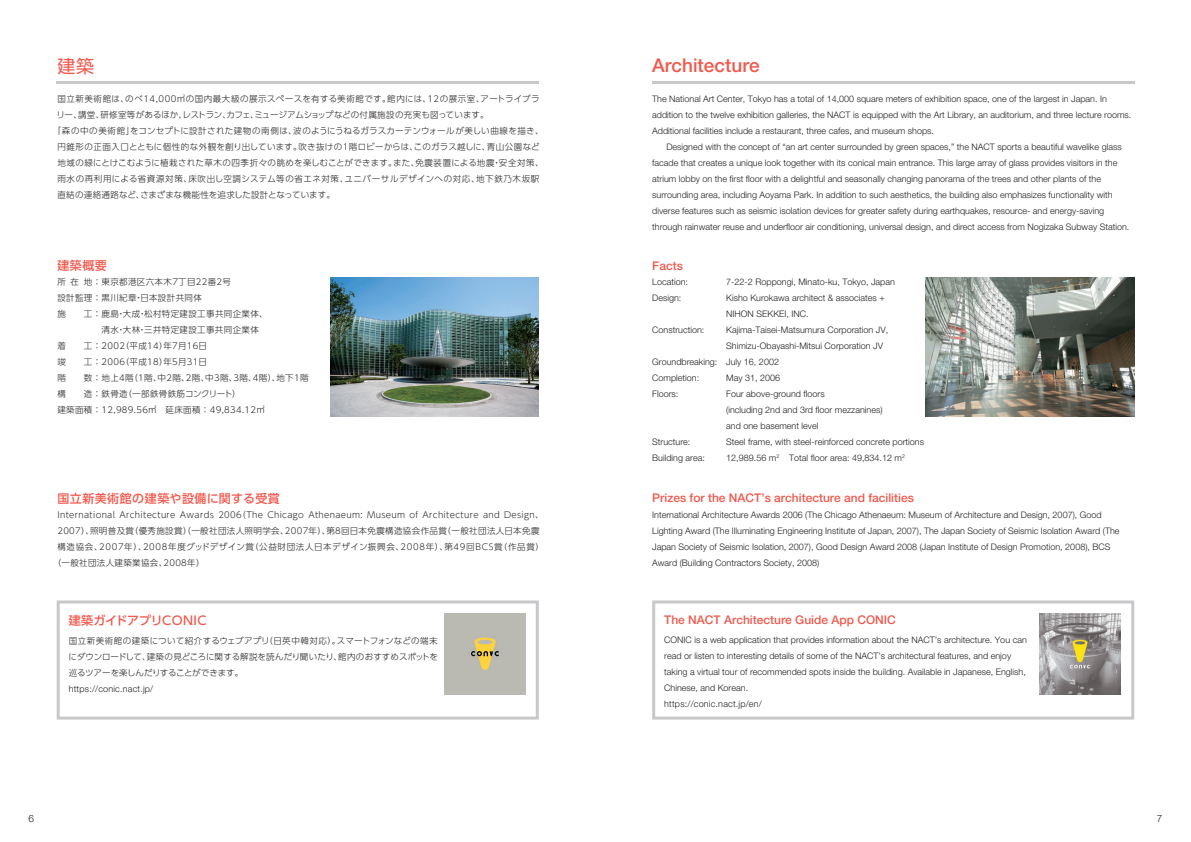
<style>
.page{position:relative;width:1191px;height:842px;background:#fff}
.page>*{position:absolute;margin:0;border:0;box-sizing:border-box;transform-origin:0 0}
.t1{font:500 19px "Helvetica Neue LT Std";color:#f0594e}
.t2{font:18px "UD Shin Go Pro";color:#f0594e}
.t3{font:500 12px "Helvetica Neue LT Std";color:#f0594e}
.t4{font:500 12px "UD Shin Go Pro";letter-spacing:.04em;color:#f0594e}
.t5{font:500 12px "UD Shin Go Pro";letter-spacing:.01em;color:#f0594e}
.t6{font:300 10px "Helvetica Neue LT Std";color:#231f20}
.t7{font:300 9px/16px "Helvetica Neue LT Std";color:#231f20}
.t8{font:300 9px "Helvetica Neue LT Std";letter-spacing:.02em;color:#231f20}
.t9{font:300 8.5px/16px "UD Shin Go Pro";letter-spacing:.04em;color:#231f20}
.t10{font:300 8.5px "UD Shin Go Pro";letter-spacing:.08em;color:#231f20}
.t11{font:300 8.5px "UD Shin Go Pro";letter-spacing:.065em;color:#231f20}
.t12{font:300 8.5px "UD Shin Go Pro";letter-spacing:.075em;color:#231f20}
.t13{font:300 8.5px "UD Shin Go Pro";color:#231f20}
.t14{font:300 8.5px "UD Shin Go Pro";letter-spacing:.01em;color:#231f20}
</style>
<div class="page">
<hr style="left:57px;top:81px;width:482px;height:3px;background:#c7c8ca">
<hr style="left:652px;top:81px;width:482px;height:3px;background:#c7c8ca">
<img style="left:925px;top:277px;width:209px;height:139px">
<img style="left:330px;top:277px;width:209px;height:139px">
<svg style="left:57px;top:600px;width:482px;height:119px"></svg>
<svg style="left:652px;top:600px;width:482px;height:119px"></svg>
<img style="left:444px;top:614px;width:81px;height:81px">
<img style="left:1040px;top:614px;width:81px;height:81px">
<h2 class="t2" style="left:57px;top:51px;width:38px">建築</h2>
<p class="t11" style="left:57px;top:92px;width:484px">国立新美術館は、のべ14,000㎡の国内最大級の展示スペースを有する美術館です。館内には、12の展示室、アートライブラ</p>
<p class="t13" style="left:57px;top:108px;width:433px">リー、講堂、研修室等があるほか、レストラン、カフェ、ミュージアムショップなどの付属施設の充実も図っています。</p>
<p class="t9" style="left:53px;top:123px;width:492px">「森の中の美術館」をコンセプトに設計された建物の南側は、波のようにうねるガラスカーテンウォールが美しい曲線を描き、</p>
<p class="t9" style="left:57px;top:139px;width:484px">円錐形の正面入口とともに個性的な外観を創り出しています。吹き抜けの1階ロビーからは、このガラス越しに、青山公園など</p>
<p class="t9" style="left:57px;top:155px;width:488px">地域の緑にとけこむように植栽された草木の四季折々の眺めを楽しむことができます。また、免震装置による地震・安全対策、</p>
<p class="t12" style="left:57px;top:172px;width:483px">雨水の再利用による省資源対策、床吹出し空調システム等の省エネ対策、ユニバーサルデザインへの対応、地下鉄乃木坂駅</p>
<p class="t14" style="left:57px;top:188px;width:279px">直結の連絡通路など、さまざまな機能性を追求した設計となっています。</p>
<h3 class="t4" style="left:57px;top:256px;width:51px">建築概要</h3>
<p class="t9" style="left:57px;top:274px;width:253px">所在地 ： 東京都港区六本木7丁目22番2号<br>設計監理 ： 黒川紀章・日本設計共同体<br>施　　工 ： 鹿島・大成・松村特定建設工事共同企業体、<br>　　　　　清水・大林・三井特定建設工事共同企業体<br>着　　工 ： 2002（平成14）年7月16日<br>竣　　工 ： 2006（平成18）年5月31日<br>階　　数 ： 地上4階（1階、中2階、2階、中3階、3階、4階）、地下1階構　　造 ： 鉄骨造（一部鉄骨鉄筋コンクリート）<br>建築面積 ： 12,989.56㎡　延床面積 ： 49,834.12㎡</p>
<h3 class="t4" style="left:57px;top:489px;width:224px">国立新美術館の建築や設備に関する受賞</h3>
<p class="t9" style="left:57px;top:506px;width:488px">International Architecture Awards 2006（The Chicago Athenaeum: Museum of Architecture and Design、</p>
<p class="t9" style="left:57px;top:522px;width:483px">2007）、照明普及賞（優秀施設賞）（一般社団法人照明学会、2007年）、第8回日本免震構造協会作品賞（一般社団法人日本免震</p>
<p class="t10" style="left:57px;top:540px;width:488px">構造協会、2007年）、2008年度グッドデザイン賞（公益財団法人日本デザイン振興会、2008年）、第49回BCS賞（作品賞）</p>
<p class="t9" style="left:53px;top:554px;width:153px">（一般社団法人建築業協会、2008年）</p>
<h3 class="t5" style="left:69px;top:611px;width:152px">建築ガイドアプリCONIC　</h3>
<p class="t9" style="left:68px;top:633px;width:371px;text-align:justify">国立新美術館の建築について紹介するウェブアプリ（日英中韓対応）。スマートフォンなどの端末にダウンロードして、建築の見どころに関する解説を読んだり聞いたり、館内のおすすめスポットを巡るツアーを楽しんだりすることができます。</p>
<p class="t8" style="left:69px;top:683px;width:86px">https://conic.nact.jp/</p>
<h1 class="t1" style="left:652px;top:54px;width:109px">Architecture</h1>
<p class="t7" style="left:652px;top:91px;width:481px">The National Art Center, Tokyo has a total of 14,000 square meters of exhibition space, one of the largest in Japan. In addition to the twelve exhibition galleries, the NACT is equipped with the Art Library, an auditorium, and three lecture rooms.<br>Additional facilities include a restaurant, three cafes, and museum shops.</p>
<p class="t7" style="left:652px;top:139px;width:478px;text-indent:14px">Designed with the concept of “an art center surrounded by green spaces,” the NACT sports a beautiful wavelike glass facade that creates a unique look together with its conical main entrance. This large array of glass provides visitors in the atrium lobby on the first floor with a delightful and seasonally changing panorama of the trees and other plants of the surrounding area, including Aoyama Park. In addition to such aesthetics, the building also emphasizes functionality with diverse features such as seismic isolation devices for greater safety during earthquakes, resource- and energy-saving through rainwater reuse and underfloor air conditioning, universal design, and direct access from Nogizaka Subway Station.</p>
<h3 class="t3" style="left:652px;top:258px;width:32px">Facts</h3>
<p class="t7" style="left:652px;top:274px;width:37px">Location:</p>
<p class="t7" style="left:726px;top:274px;width:170px">7-22-2 Roppongi, Minato-ku, Tokyo, Japan</p>
<p class="t7" style="left:652px;top:290px;width:31px">Design:</p>
<p class="t7" style="left:726px;top:290px;width:160px">Kisho Kurokawa architect &amp; associates +<br>NIHON SEKKEI, INC.</p>
<p class="t7" style="left:652px;top:322px;width:54px">Construction:</p>
<p class="t7" style="left:726px;top:322px;width:163px">Kajima-Taisei-Matsumura Corporation JV,</p>
<p class="t7" style="left:726px;top:338px;width:158px">Shimizu-Obayashi-Mitsui Corporation JV</p>
<p class="t7" style="left:652px;top:354px;width:128px">Groundbreaking: July 16, 2002</p>
<p class="t7" style="left:652px;top:370px;width:49px">Completion:</p>
<p class="t7" style="left:726px;top:370px;width:55px">May 31, 2006</p>
<p class="t7" style="left:652px;top:386px;width:28px">Floors:</p>
<p class="t7" style="left:726px;top:386px;width:158px">Four above-ground floors<br>(including 2nd and 3rd floor mezzanines) and one basement level</p>
<p class="t7" style="left:652px;top:434px;width:40px">Structure:</p>
<p class="t7" style="left:726px;top:434px;width:199px">Steel frame, with steel-reinforced concrete portions</p>
<p class="t7" style="left:652px;top:450px;width:54px">Building area:</p>
<p class="t7" style="left:726px;top:450px;width:180px">12,989.56 m<sup>2</sup> Total floor area: 49,834.12 m<sup>2</sup></p>
<h3 class="t3" style="left:652px;top:491px;width:263px">Prizes for the NACT’s architecture and facilities</h3>
<p class="t7" style="left:652px;top:507px;width:469px">International Architecture Awards 2006 (The Chicago Athenaeum: Museum of Architecture and Design, 2007), Good Lighting Award (The Illuminating Engineering Institute of Japan, 2007), The Japan Society of Seismic Isolation Award (The Japan Society of Seismic Isolation, 2007), Good Design Award 2008 (Japan Institute of Design Promotion, 2008), BCS Award (Building Contractors Society, 2008)</p>
<h3 class="t3" style="left:664px;top:613px;width:233px">The NACT Architecture Guide App CONIC</h3>
<p class="t7" style="left:664px;top:631px;width:364px">CONIC is a web application that provides information about the NACT’s architecture. You can read or listen to interesting details of some of the NACT’s architectural features, and enjoy taking a virtual tour of recommended spots inside the building. Available in Japanese, English, Chinese, and Korean.<br>https://conic.nact.jp/en/</p>
<p class="t6" style="left:28px;top:812px;width:7px">6</p>
<p class="t6" style="left:1157px;top:812px;width:7px">7</p>
</div>
